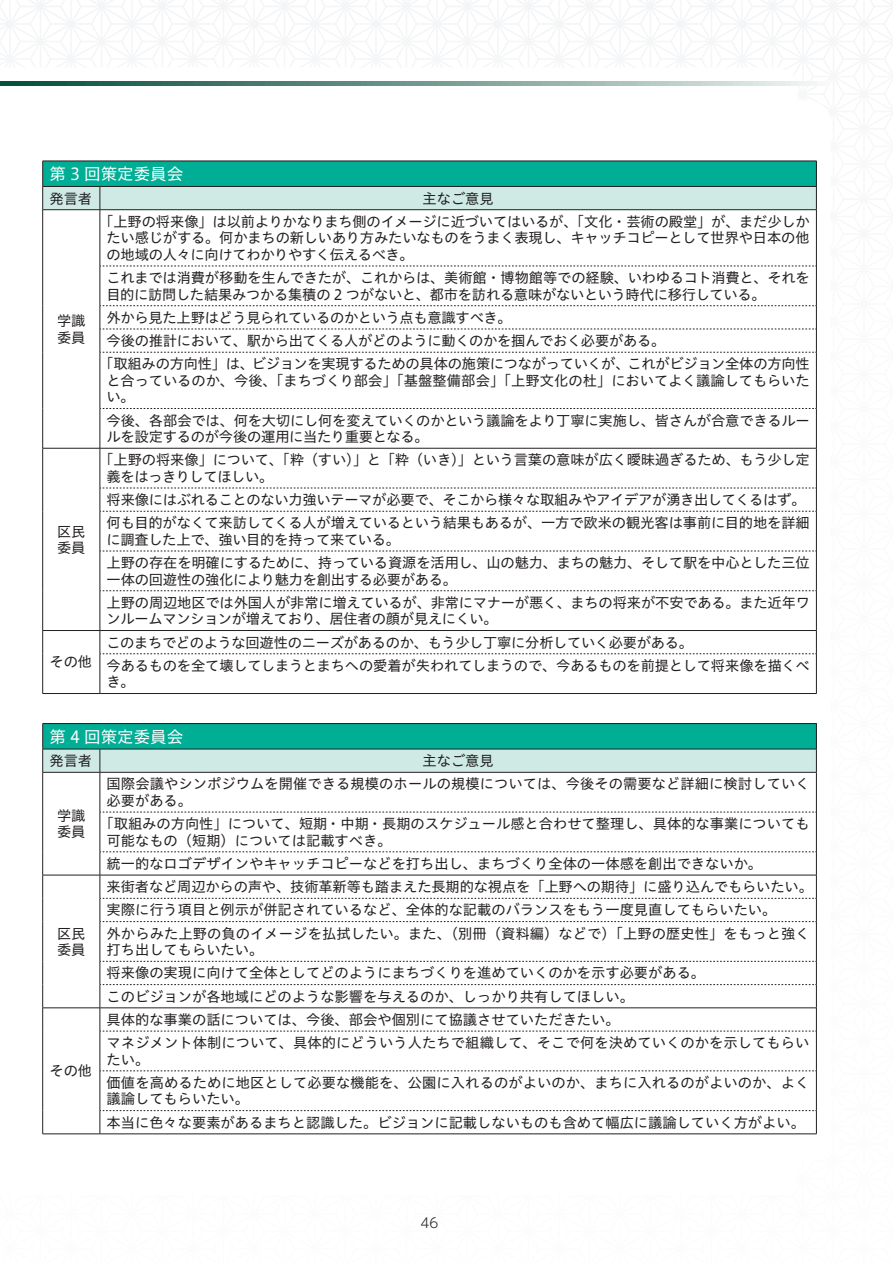
<style>
.page{position:relative;width:893px;height:1263px;background:#fff}
.page>*{position:absolute;margin:0;border:0;box-sizing:border-box;transform-origin:0 0}
.t1{font:16.5px "Hiragino UD Sans Std N W4";color:#fff}
.t2{font:14.25px/16.5px "Hiragino UD Sans Std N W4";letter-spacing:-.005em;color:#231f20}
.t3{font:300 13.5px "UD Shin Go Pro";color:#231f20}
</style>
<div class="page">
<svg style="left:0;top:81px;width:817px;height:5px;background:#719a90"></svg>
<svg style="left:102px;top:551px;width:714px;height:1px"></svg>
<hr style="left:816px;top:210px;width:1px;height:56px;background:#231f20">
<hr style="left:816px;top:448px;width:1px;height:40px;background:#231f20">
<hr style="left:42px;top:210px;width:1px;height:56px;background:#231f20">
<hr style="left:100px;top:210px;width:1px;height:56px;background:#231f20">
<hr style="left:42px;top:266px;width:1px;height:40px;background:#231f20">
<svg style="left:42px;top:306px;width:1px;height:46px"></svg>
<hr style="left:42px;top:352px;width:1px;height:56px;background:#231f20">
<hr style="left:42px;top:408px;width:1px;height:40px;background:#231f20">
<hr style="left:42px;top:448px;width:58px;height:1px;background:#231f20">
<hr style="left:42px;top:448px;width:1px;height:40px;background:#231f20">
<hr style="left:100px;top:448px;width:1px;height:40px;background:#231f20">
<svg style="left:42px;top:488px;width:1px;height:23px"></svg>
<hr style="left:42px;top:511px;width:1px;height:40px;background:#231f20">
<hr style="left:42px;top:551px;width:1px;height:40px;background:#231f20">
<hr style="left:42px;top:591px;width:1px;height:39px;background:#231f20">
<hr style="left:42px;top:630px;width:58px;height:1px;background:#231f20">
<svg style="left:42px;top:631px;width:1px;height:23px"></svg>
<hr style="left:42px;top:654px;width:1px;height:39px;background:#231f20">
<hr style="left:42px;top:693px;width:58px;height:1px;background:#231f20">
<hr style="left:100px;top:408px;width:1px;height:40px;background:#231f20">
<hr style="left:816px;top:408px;width:1px;height:40px;background:#231f20">
<hr style="left:100px;top:448px;width:717px;height:1px;background:#231f20">
<hr style="left:100px;top:591px;width:1px;height:39px;background:#231f20">
<hr style="left:816px;top:591px;width:1px;height:39px;background:#231f20">
<hr style="left:100px;top:630px;width:717px;height:1px;background:#231f20">
<svg style="left:102px;top:266px;width:714px;height:1px"></svg>
<svg style="left:100px;top:408px;width:716px;height:1px"></svg>
<hr style="left:100px;top:266px;width:1px;height:40px;background:#231f20">
<hr style="left:816px;top:266px;width:1px;height:40px;background:#231f20">
<svg style="left:100px;top:305px;width:717px;height:48px"></svg>
<hr style="left:100px;top:352px;width:1px;height:56px;background:#231f20">
<hr style="left:816px;top:352px;width:1px;height:56px;background:#231f20">
<svg style="left:102px;top:590px;width:714px;height:1px"></svg>
<svg style="left:100px;top:488px;width:717px;height:24px"></svg>
<hr style="left:100px;top:511px;width:1px;height:40px;background:#231f20">
<hr style="left:816px;top:511px;width:1px;height:40px;background:#231f20">
<hr style="left:100px;top:551px;width:1px;height:40px;background:#231f20">
<hr style="left:816px;top:551px;width:1px;height:40px;background:#231f20">
<svg style="left:100px;top:631px;width:717px;height:23px"></svg>
<hr style="left:100px;top:654px;width:1px;height:39px;background:#231f20">
<hr style="left:816px;top:654px;width:1px;height:39px;background:#231f20">
<hr style="left:100px;top:693px;width:717px;height:1px;background:#231f20">
<svg style="left:42px;top:161px;width:775px;height:49px;background:#60c5b5"></svg>
<hr style="left:42px;top:186px;width:58px;height:1px;background:#231f20">
<hr style="left:100px;top:186px;width:717px;height:1px;background:#231f20">
<svg style="left:102px;top:1070px;width:714px;height:1px"></svg>
<hr style="left:42px;top:723px;width:58px;height:1px;background:#231f20">
<hr style="left:100px;top:723px;width:717px;height:1px;background:#231f20">
<svg style="left:42px;top:724px;width:775px;height:48px;background:#60c5b6"></svg>
<hr style="left:100px;top:772px;width:717px;height:1px;background:#231f20">
<hr style="left:816px;top:772px;width:1px;height:40px;background:#231f20">
<hr style="left:42px;top:772px;width:58px;height:1px;background:#231f20">
<hr style="left:42px;top:772px;width:1px;height:40px;background:#231f20">
<hr style="left:100px;top:772px;width:1px;height:40px;background:#231f20">
<hr style="left:42px;top:812px;width:1px;height:40px;background:#231f20">
<hr style="left:42px;top:875px;width:58px;height:1px;background:#231f20">
<svg style="left:42px;top:852px;width:1px;height:69px"></svg>
<hr style="left:42px;top:921px;width:1px;height:40px;background:#231f20">
<hr style="left:42px;top:1007px;width:58px;height:1px;background:#231f20">
<svg style="left:42px;top:961px;width:1px;height:70px"></svg>
<hr style="left:42px;top:1031px;width:1px;height:40px;background:#231f20">
<hr style="left:42px;top:1071px;width:1px;height:39px;background:#231f20">
<svg style="left:42px;top:1110px;width:1px;height:23px"></svg>
<hr style="left:42px;top:1133px;width:58px;height:1px;background:#231f20">
<svg style="left:102px;top:812px;width:714px;height:1px"></svg>
<hr style="left:100px;top:812px;width:1px;height:40px;background:#231f20">
<hr style="left:816px;top:812px;width:1px;height:40px;background:#231f20">
<svg style="left:100px;top:851px;width:717px;height:71px"></svg>
<hr style="left:100px;top:921px;width:1px;height:40px;background:#231f20">
<hr style="left:816px;top:921px;width:1px;height:40px;background:#231f20">
<svg style="left:100px;top:961px;width:717px;height:71px"></svg>
<svg style="left:100px;top:1110px;width:717px;height:24px"></svg>
<hr style="left:100px;top:1031px;width:1px;height:40px;background:#231f20">
<hr style="left:816px;top:1031px;width:1px;height:40px;background:#231f20">
<hr style="left:100px;top:1071px;width:1px;height:39px;background:#231f20">
<hr style="left:816px;top:1071px;width:1px;height:39px;background:#231f20">
<p class="t1" style="left:49px;top:161px;width:135px">第 3 回策定委員会</p>
<p class="t2" style="left:49px;top:189px;width:44px">発言者</p>
<p class="t2" style="left:422px;top:189px;width:73px">主なご意見</p>
<p class="t2" style="left:57px;top:312px;width:30px">学識委員</p>
<p class="t2" style="left:57px;top:522px;width:30px">区民委員</p>
<p class="t2" style="left:49px;top:653px;width:44px">その他</p>
<p class="t2" style="left:107px;top:212px;width:705px;text-align:justify;text-indent:-7px">「上野の将来像」は以前よりかなりまち側のイメージに近づいてはいるが、「文化・芸術の殿堂」が、まだ少しかたい感じがする。何かまちの新しいあり方みたいなものをうまく表現し、キャッチコピーとして世界や日本の他の地域の人々に向けてわかりやすく伝えるべき。</p>
<p class="t2" style="left:106px;top:269px;width:705px">これまでは消費が移動を生んできたが、これからは、美術館・博物館等での経験、いわゆるコト消費と、それを目的に訪問した結果みつかる集積の 2 つがないと、都市を訪れる意味がないという時代に移行している。</p>
<p class="t2" style="left:107px;top:308px;width:407px">外から見た上野はどう見られているのかという点も意識すべき。</p>
<p class="t2" style="left:107px;top:332px;width:560px">今後の推計において、駅から出てくる人がどのように動くのかを掴んでおく必要がある。</p>
<p class="t2" style="left:99px;top:355px;width:712px">「取組みの方向性」は、ビジョンを実現するための具体の施策につながっていくが、これがビジョン全体の方向性</p>
<p class="t2" style="left:106px;top:371px;width:705px">と合っているのか、今後、「まちづくり部会」「基盤整備部会」「上野文化の杜」においてよく議論してもらいたい。</p>
<p class="t2" style="left:107px;top:411px;width:705px">今後、各部会では、何を大切にし何を変えていくのかという議論をより丁寧に実施し、皆さんが合意できるルールを設定するのが今後の運用に当たり重要となる。</p>
<p class="t2" style="left:107px;top:451px;width:705px;text-indent:-7px">「上野の将来像」について、「粋（すい）」と「粋（いき）」という言葉の意味が広く曖昧過ぎるため、もう少し定義をはっきりしてほしい。</p>
<p class="t2" style="left:107px;top:487px;width:705px;line-height:23.2px">将来像にはぶれることのない力強いテーマが必要で、そこから様々な取組みやアイデアが湧き出してくるはず。何も目的がなくて来訪してくる人が増えているという結果もあるが、一方で欧米の観光客は事前に目的地を詳細</p>
<p class="t2" style="left:106px;top:527px;width:705px;line-height:23.2px">に調査した上で、強い目的を持って来ている。<br>上野の存在を明確にするために、持っている資源を活用し、山の魅力、まちの魅力、そして駅を中心とした三位</p>
<p class="t2" style="left:107px;top:567px;width:705px;line-height:23.2px">一体の回遊性の強化により魅力を創出する必要がある。<br>上野の周辺地区では外国人が非常に増えているが、非常にマナーが悪く、まちの将来が不安である。また近年ワ</p>
<p class="t2" style="left:106px;top:610px;width:393px">ンルームマンションが増えており、居住者の顔が見えにくい。</p>
<p class="t2" style="left:106px;top:630px;width:705px;line-height:23.2px">このまちでどのような回遊性のニーズがあるのか、もう少し丁寧に分析していく必要がある。<br>今あるものを全て壊してしまうとまちへの愛着が失われてしまうので、今あるものを前提として将来像を描くべ</p>
<p class="t2" style="left:106px;top:673px;width:30px">き。</p>
<p class="t1" style="left:49px;top:724px;width:135px">第 4 回策定委員会</p>
<p class="t2" style="left:49px;top:752px;width:44px">発言者</p>
<p class="t2" style="left:422px;top:752px;width:73px">主なご意見</p>
<p class="t2" style="left:57px;top:806px;width:30px">学識委員</p>
<p class="t2" style="left:57px;top:924px;width:30px">区民委員</p>
<p class="t2" style="left:49px;top:1062px;width:44px">その他</p>
<p class="t2" style="left:107px;top:775px;width:704px">国際会議やシンポジウムを開催できる規模のホールの規模については、今後その需要など詳細に検討していく必要がある。</p>
<p class="t2" style="left:107px;top:815px;width:704px;text-indent:-7px">「取組みの方向性」について、短期・中期・長期のスケジュール感と合わせて整理し、具体的な事業についても可能なもの（短期）については記載すべき。</p>
<p class="t2" style="left:107px;top:854px;width:657px">統一的なロゴデザインやキャッチコピーなどを打ち出し、まちづくり全体の一体感を創出できないか。</p>
<p class="t2" style="left:107px;top:874px;width:708px;line-height:23.2px">来街者など周辺からの声や、技術革新等も踏まえた長期的な視点を「上野への期待」に盛り込んでもらいたい。実際に行う項目と例示が併記されているなど、全体的な記載のバランスをもう一度見直してもらいたい。<br>外からみた上野の負のイメージを払拭したい。また、（別冊（資料編）などで）「上野の歴史性」をもっと強く</p>
<p class="t2" style="left:107px;top:937px;width:600px;line-height:23.2px">打ち出してもらいたい。<br>将来像の実現に向けて全体としてどのようにまちづくりを進めていくのかを示す必要がある。このビジョンが各地域にどのような影響を与えるのか、しっかり共有してほしい。</p>
<p class="t2" style="left:107px;top:1007px;width:704px;line-height:23.2px">具体的な事業の話については、今後、部会や個別にて協議させていただきたい。<br>マネジメント体制について、具体的にどういう人たちで組織して、そこで何を決めていくのかを示してもらい</p>
<p class="t2" style="left:107px;top:1047px;width:704px;line-height:23.2px">たい。<br>価値を高めるために地区として必要な機能を、公園に入れるのがよいのか、まちに入れるのがよいのか、よく</p>
<p class="t2" style="left:107px;top:1087px;width:700px;line-height:23.2px">議論してもらいたい。<br>本当に色々な要素があるまちと認識した。ビジョンに記載しないものも含めて幅広に議論していく方がよい。</p>
<p class="t3" style="left:421px;top:1212px;width:19px">46</p>
</div>
